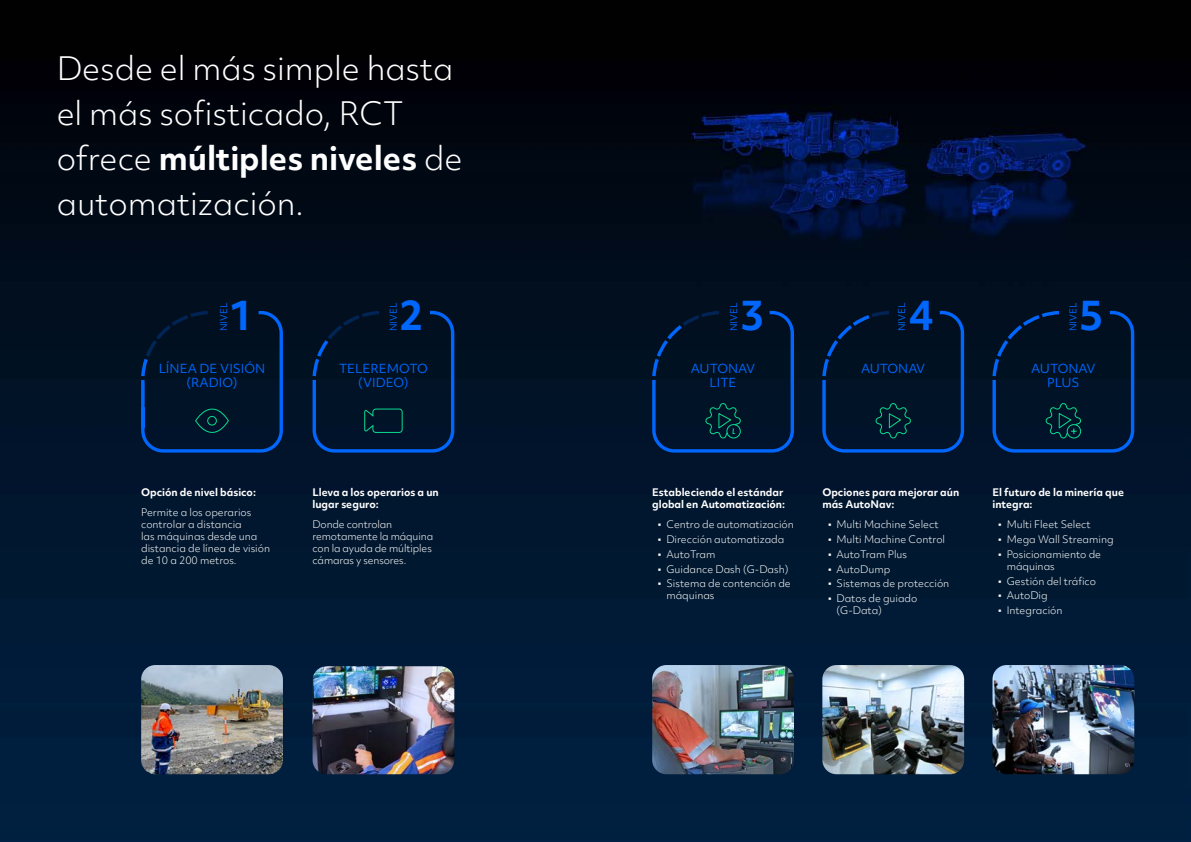
<style>
.page{position:relative;width:1191px;height:842px;background:#fff}
.page>*{position:absolute;margin:0;border:0;box-sizing:border-box;transform-origin:0 0}
.t1{font:700 39px "Objektiv Mk 2";color:#0066fc}
.t2{font:300 31px/45px "Objektiv Mk 2";color:#fff}
.t3{font:12px/14.4px "Objektiv Mk 2";color:#0066fc;text-align:center}
.t4{font:12px "Objektiv Mk 2";letter-spacing:-.02em;color:#0066fc}
.t5{font:300 10px/12px "Objektiv Mk 2";color:#fff}
.t6{font:700 10px/12px "Objektiv Mk 2";color:#fff}
.t7{font:9px "Objektiv Mk 2";color:#0066fc}
.s1{font-weight:700}
.s2{font-family:"Arial Narrow";font-weight:400}
</style>
<div class="page">
<img style="left:0;top:0;width:1191px;height:842px">
<svg style="left:822px;top:311px;width:142px;height:141px"></svg>
<svg style="left:141px;top:311px;width:142px;height:141px"></svg>
<svg style="left:312px;top:311px;width:142px;height:141px"></svg>
<svg style="left:652px;top:311px;width:142px;height:142px"></svg>
<svg style="left:992px;top:311px;width:142px;height:141px"></svg>
<img style="left:141px;top:665px;width:142px;height:109px">
<img style="left:312px;top:666px;width:142px;height:108px">
<img style="left:652px;top:665px;width:142px;height:109px">
<img style="left:822px;top:665px;width:142px;height:109px">
<img style="left:992px;top:665px;width:142px;height:109px">
<h2 class="t2" style="left:57px;top:46px;width:407px">Desde el más simple hasta el más sofisticado, RCT ofrece <span class="s1">múltiples niveles</span> de automatización.</h2>
<p class="t7" style="left:217px;top:331px;width:30px;rotate:-90deg">NIVEL</p>
<h1 class="t1" style="left:229px;top:288px;width:26px">1</h1>
<h1 class="t1" style="left:399px;top:288px;width:26px">2</h1>
<p class="t3" style="left:339px;top:361px;width:90px">TELEREMOTO (VIDEO)</p>
<p class="t7" style="left:387px;top:331px;width:30px;rotate:-90deg">NIVEL</p>
<h1 class="t1" style="left:740px;top:288px;width:26px">3</h1>
<p class="t3" style="left:691px;top:361px;width:66px">AUTONAV<br>LITE</p>
<p class="t7" style="left:727px;top:331px;width:30px;rotate:-90deg">NIVEL</p>
<p class="t3" style="left:159px;top:361px;width:108px">LÍNEA DE VISIÓN (RADIO)</p>
<p class="t7" style="left:895px;top:331px;width:30px;rotate:-90deg">NIVEL</p>
<h1 class="t1" style="left:909px;top:288px;width:26px">4</h1>
<p class="t4" style="left:861px;top:360px;width:66px">AUTONAV</p>
<p class="t7" style="left:1066px;top:331px;width:30px;rotate:-90deg">NIVEL</p>
<h1 class="t1" style="left:1079px;top:288px;width:26px">5</h1>
<p class="t3" style="left:1031px;top:361px;width:66px">AUTONAV<br>PLUS</p>
<p class="t6" style="left:141px;top:486px;width:116px">Opción de nivel básico:</p>
<p class="t5" style="left:141px;top:506px;width:130px">Permite a los operarios controlar a distancia<br>las máquinas desde una distancia de línea de visión de 10 a 200 metros.</p>
<p class="t6" style="left:312px;top:486px;width:128px">Lleva a los operarios a un lugar seguro:</p>
<p class="t5" style="left:312px;top:518px;width:122px">Donde controlan remotamente la máquina con la ayuda de múltiples cámaras y sensores.</p>
<p class="t6" style="left:652px;top:486px;width:134px">Estableciendo el estándar global en Automatización:</p>
<p class="t5" style="left:658px;top:518px;width:137px"><span class="s2">▪</span> Centro de automatización</p>
<p class="t5" style="left:658px;top:533px;width:128px"><span class="s2">▪</span> Dirección automatizada</p>
<p class="t5" style="left:658px;top:548px;width:59px"><span class="s2">▪</span> AutoTram</p>
<p class="t5" style="left:658px;top:563px;width:132px"><span class="s2">▪</span> Guidance Dash (G-Dash)</p>
<p class="t5" style="left:666px;top:578px;width:126px;text-indent:-8px"><span class="s2">▪</span> Sistema de contención de máquinas</p>
<p class="t6" style="left:822px;top:486px;width:138px">Opciones para mejorar aún más AutoNav:</p>
<p class="t5" style="left:828px;top:518px;width:112px"><span class="s2">▪</span> Multi Machine Select</p>
<p class="t5" style="left:828px;top:533px;width:119px"><span class="s2">▪</span> Multi Machine Control</p>
<p class="t5" style="left:828px;top:548px;width:81px"><span class="s2">▪</span> AutoTram Plus</p>
<p class="t5" style="left:828px;top:563px;width:64px"><span class="s2">▪</span> AutoDump</p>
<p class="t5" style="left:828px;top:578px;width:123px"><span class="s2">▪</span> Sistemas de protección</p>
<p class="t5" style="left:836px;top:592px;width:82px;text-indent:-8px"><span class="s2">▪</span> Datos de guiado (G-Data)</p>
<p class="t6" style="left:992px;top:486px;width:133px">El futuro de la minería que integra:</p>
<p class="t5" style="left:998px;top:518px;width:94px"><span class="s2">▪</span> Multi Fleet Select</p>
<p class="t5" style="left:998px;top:533px;width:117px"><span class="s2">▪</span> Mega Wall Streaming</p>
<p class="t5" style="left:1006px;top:548px;width:96px;text-indent:-8px"><span class="s2">▪</span> Posicionamiento de máquinas</p>
<p class="t5" style="left:998px;top:575px;width:99px"><span class="s2">▪</span> Gestión del tráfico</p>
<p class="t5" style="left:998px;top:590px;width:51px"><span class="s2">▪</span> AutoDig</p>
<p class="t5" style="left:998px;top:604px;width:66px"><span class="s2">▪</span> Integración</p>
</div>
